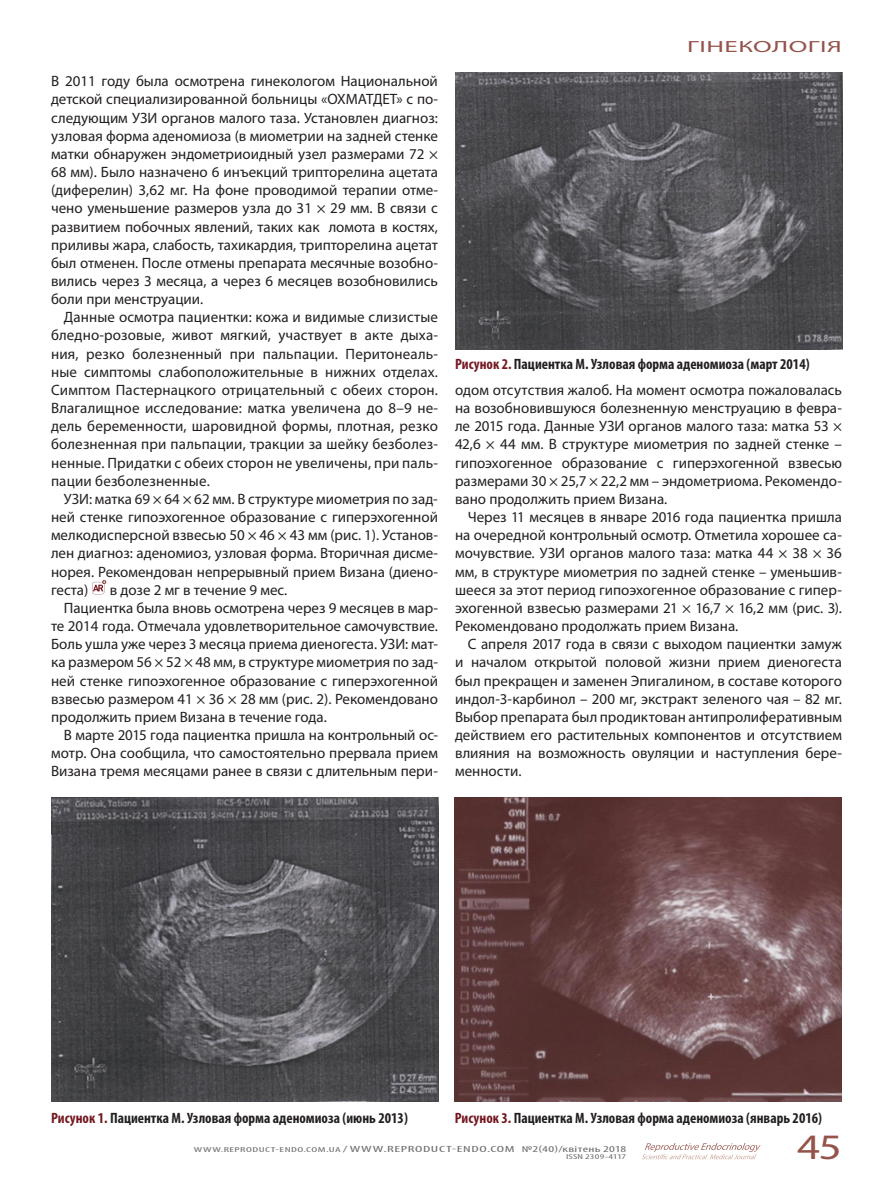
<style>
.page{position:relative;width:893px;height:1187px;background:#fff}
.page>*{position:absolute;margin:0;border:0;box-sizing:border-box;transform-origin:0 0}
.t1{font:35.85px "Myriad Pro";color:#95534b;scale:1.25 1}
.t2{font:16.2px "Myriad Pro";letter-spacing:.02em;color:#95534b;scale:1.67 1}
.t3{font:15px/18.1px "Myriad Pro";color:#231f20;text-align:justify}
.t4{font:700 condensed 15px "Myriad Pro";color:#231f20}
.t5{font:condensed 9px "Myriad Pro";letter-spacing:.035em;color:#6c6d70;scale:1.82 1}
.t6{font:condensed 7.2px "Myriad Pro";letter-spacing:.01em;color:#6c6d70;scale:1.67 1}
.s1{color:#741820}
.s2{font-size:7.2px}
</style>
<div class="page">
<svg style="left:642px;top:1143px;width:119px;height:16px"></svg>
<svg style="left:92px;top:580px;width:14px;height:14px"></svg>
<img style="left:52px;top:797px;width:386px;height:304px">
<img style="left:455px;top:72px;width:387px;height:277px">
<img style="left:455px;top:797px;width:387px;height:304px">
<p class="t3" style="left:51px;top:72px;width:388px">В 2011 году была осмотрена гинекологом Национальной детской специализированной больницы «ОХМАТДЕТ» с по&shy;следующим УЗИ органов малого таза. Установлен диагноз: узловая форма аденомиоза (в миометрии на задней стенке матки обнаружен эндометриоидный узел размерами 72 × 68 мм). Было назначено 6 инъекций трипторелина ацетата (диферелин) 3,62 мг. На фоне проводимой терапии отме&shy;чено уменьшение размеров узла до 31 × 29 мм. В связи с развитием побочных явлений, таких как ломота в костях, приливы жара, слабость, тахикардия, трипторелина ацетат был отменен. После отмены препарата месячные возобно&shy;вились через 3 месяца, а через 6 месяцев возобновились боли при менструации.</p>
<p class="t3" style="left:51px;top:308px;width:388px;text-indent:13px">Данные осмотра пациентки: кожа и видимые слизистые бледно-розовые, живот мягкий, участвует в акте дыха&shy;ния, резко болезненный при пальпации. Перитонеаль&shy;ные симптомы слабоположительные в нижних отделах.<br>Симптом Пастернацкого отрицательный с обеих сторон.<br>Влагалищное исследование: матка увеличена до 8–9 не&shy;дель беременности, шаровидной формы, плотная, резко болезненная при пальпации, тракции за шейку безболез&shy;ненные. Придатки с обеих сторон не увеличены, при паль&shy;пации безболезненные.</p>
<p class="t3" style="left:51px;top:489px;width:388px;text-indent:13px">УЗИ: матка 69 × 64 × 62 мм. В структуре миометрия по зад&shy;ней стенке гипоэхогенное образование с гиперэхогенной мелкодисперсной взвесью 50 × 46 × 43 мм (рис. 1). Установ&shy;лен диагноз: аденомиоз, узловая форма. Вторичная дисме&shy;норея. Рекомендован непрерывный прием Визана (диено&shy;геста)</p>
<p class="t3" style="left:110px;top:580px;width:179px">в дозе 2 мг в течение 9 мес.</p>
<p class="t3" style="left:64px;top:598px;width:376px">Пациентка была вновь осмотрена через 9 месяцев в мар-</p>
<p class="t3" style="left:51px;top:616px;width:388px">те 2014 года. Отмечала удовлетворительное самочувствие.</p>
<p class="t3" style="left:51px;top:634px;width:388px">Боль ушла уже через 3 месяца приема диеногеста. УЗИ: мат-</p>
<p class="t3" style="left:51px;top:653px;width:388px">ка размером 56 × 52 × 48 мм, в структуре миометрия по зад-</p>
<p class="t3" style="left:51px;top:671px;width:388px">ней стенке гипоэхогенное образование с гиперэхогенной</p>
<p class="t3" style="left:51px;top:689px;width:388px">взвесью размером 41 × 36 × 28 мм (рис. 2). Рекомендовано</p>
<p class="t3" style="left:51px;top:707px;width:277px">продолжить прием Визана в течение года.</p>
<p class="t3" style="left:64px;top:725px;width:376px">В марте 2015 года пациентка пришла на контрольный ос-</p>
<p class="t3" style="left:51px;top:743px;width:388px">мотр. Она сообщила, что самостоятельно прервала прием</p>
<p class="t3" style="left:51px;top:762px;width:388px">Визана тремя месяцами ранее в связи с длительным пери-</p>
<p class="t2" style="left:687px;top:36px;width:94px">ГІНЕКОЛОГІЯ</p>
<p class="t4" style="left:455px;top:354px;width:356px"><span class="s1">Рисунок 2.</span> Пациентка М. Узловая форма аденомиоза (март 2014)</p>
<p class="t3" style="left:455px;top:380px;width:388px">одом отсутствия жалоб. На момент осмотра пожаловалась на возобновившуюся болезненную менструацию в февра&shy;ле 2015 года. Данные УЗИ органов малого таза: матка 53 × 42,6 × 44 мм. В структуре миометрия по задней стенке – гипоэхогенное образование с гиперэхогенной взвесью размерами 30 × 25,7 × 22,2 мм – эндометриома. Рекомендо&shy;вано продолжить прием Визана.</p>
<p class="t3" style="left:455px;top:507px;width:388px;text-indent:13px">Через 11 месяцев в январе 2016 года пациентка пришла на очередной контрольный осмотр. Отметила хорошее са&shy;мочувствие. УЗИ органов малого таза: матка 44 × 38 × 36 мм, в структуре миометрия по задней стенке – уменьшив&shy;шееся за этот период гипоэхогенное образование с гипер&shy;эхогенной взвесью размерами 21 × 16,7 × 16,2 мм (рис. 3).<br>Рекомендовано продолжать прием Визана.</p>
<p class="t3" style="left:455px;top:634px;width:388px;text-indent:13px">С апреля 2017 года в связи с выходом пациентки замуж и началом открытой половой жизни прием диеногеста был прекращен и заменен Эпигалином, в составе которого индол-3-карбинол – 200 мг, экстракт зеленого чая – 82 мг.<br>Выбор препарата был продиктован антипролиферативным действием его растительных компонентов и отсутствием влияния на возможность овуляции и наступления бере&shy;менности.</p>
<p class="t4" style="left:51px;top:1108px;width:358px"><span class="s1">Рисунок 1.</span> Пациентка М. Узловая форма аденомиоза (июнь 2013)</p>
<p class="t4" style="left:455px;top:1108px;width:369px"><span class="s1">Рисунок 3.</span> Пациентка М. Узловая форма аденомиоза (январь 2016)</p>
<p class="t5" style="left:194px;top:1142px;width:239px"><span class="s2">WWW.REPRODUCT-ENDO.COM.UA</span> /WWW.REPRODUCT-ENDO.COM №2(40)/квітень 2018</p>
<p class="t6" style="left:566px;top:1152px;width:37px">ISSN 2309-4117</p>
<h1 class="t1" style="left:797px;top:1124px;width:37px">45</h1>
</div>
